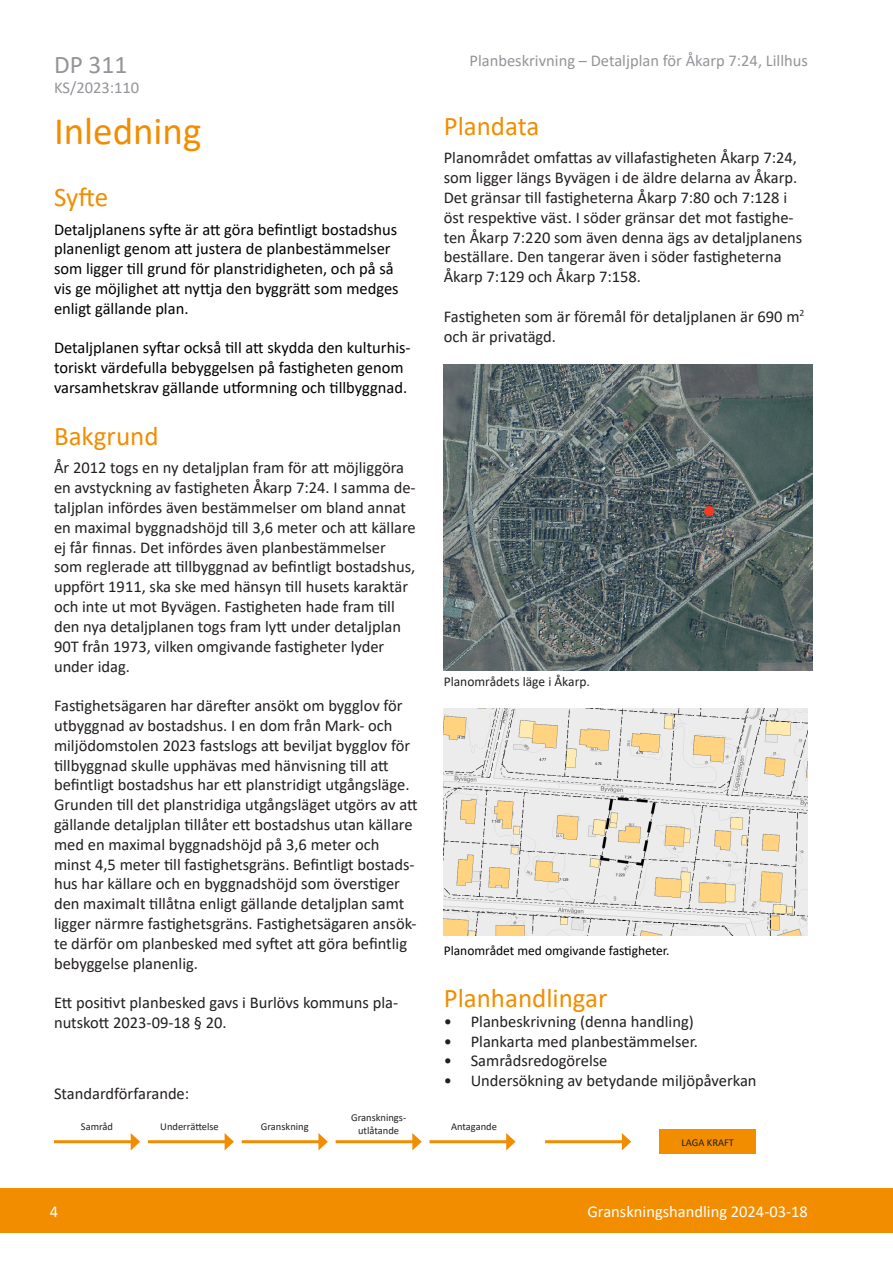
<style>
.page{position:relative;width:893px;height:1263px;background:#fff}
.page>*{position:absolute;margin:0;border:0;box-sizing:border-box;transform-origin:0 0}
.t1{font:39px "Calibri";color:#f28d00}
.t2{font:27px "Calibri";color:#f28d00}
.t3{font:25.5px "Calibri";color:#939598}
.t4{font:16.5px/19.8px "Calibri";color:#231f20}
.t5{font:16.5px/19.8px "Calibri";color:#000}
.t6{font:16.5px "Calibri";color:#939598}
.t7{font:16.5px "Calibri";color:#fff}
.t8{font:13.5px "Calibri";color:#000}
.t9{font:13.5px "Calibri";color:#231f20}
.t10{font:10.5px/12.6px "Calibri";color:#231f20;text-align:center}
</style>
<div class="page">
<div style="left:0;top:1188px;width:893px;height:45px;background:#f28d00"></div>
<img style="left:444px;top:365px;width:368px;height:306px">
<img style="left:444px;top:709px;width:364px;height:226px">
<hr style="left:54px;top:1140px;width:79px;height:3px;background:#f28d00">
<svg style="left:131px;top:1133px;width:9px;height:17px"></svg>
<hr style="left:148px;top:1140px;width:79px;height:3px;background:#f28d00">
<svg style="left:225px;top:1133px;width:9px;height:17px"></svg>
<hr style="left:242px;top:1140px;width:79px;height:3px;background:#f28d00">
<svg style="left:318px;top:1133px;width:10px;height:17px"></svg>
<hr style="left:336px;top:1140px;width:79px;height:3px;background:#f28d00">
<svg style="left:412px;top:1133px;width:10px;height:17px"></svg>
<hr style="left:429px;top:1140px;width:80px;height:3px;background:#f28d00">
<svg style="left:506px;top:1133px;width:10px;height:17px"></svg>
<hr style="left:545px;top:1140px;width:80px;height:3px;background:#f28d00">
<svg style="left:622px;top:1133px;width:9px;height:17px"></svg>
<div style="left:659px;top:1129px;width:97px;height:25px;background:#f28d00"></div>
<h3 class="t3" style="left:54px;top:47px;width:75px">DP 311</h3>
<p class="t6" style="left:469px;top:49px;width:340px">Planbeskrivning – Detaljplan för Åkarp 7:24, Lillhus</p>
<p class="t6" style="left:54px;top:76px;width:87px">KS/2023:110</p>
<h1 class="t1" style="left:54px;top:104px;width:149px">Inledning</h1>
<h2 class="t2" style="left:54px;top:179px;width:56px">Syfte</h2>
<p class="t5" style="left:54px;top:219px;width:346px">Detaljplanens syfte är att göra befintligt bostadshus planenligt genom att justera de planbestämmelser som ligger till grund för planstridigheten, och på så vis ge möjlighet att nyttja den byggrätt som medges enligt gällande plan.</p>
<p class="t5" style="left:54px;top:338px;width:358px">Detaljplanen syftar också till att skydda den kulturhis&shy;toriskt värdefulla bebyggelsen på fastigheten genom varsamhetskrav gällande utformning och tillbyggnad.</p>
<h2 class="t2" style="left:54px;top:417px;width:106px">Bakgrund</h2>
<p class="t4" style="left:54px;top:458px;width:363px">År 2012 togs en ny detaljplan fram för att möjliggöra en avstyckning av fastigheten Åkarp 7:24. I samma de&shy;taljplan infördes även bestämmelser om bland annat en maximal byggnadshöjd till 3,6 meter och att källare ej får finnas. Det infördes även planbestämmelser som reglerade att tillbyggnad av befintligt bostadshus, uppfört 1911, ska ske med hänsyn till husets karaktär och inte ut mot Byvägen. Fastigheten hade fram till den nya detaljplanen togs fram lytt under detaljplan 90T från 1973, vilken omgivande fastigheter lyder under idag.</p>
<p class="t4" style="left:54px;top:695px;width:365px">Fastighetsägaren har därefter ansökt om bygglov för utbyggnad av bostadshus. I en dom från Mark- och miljödomstolen 2023 fastslogs att beviljat bygglov för tillbyggnad skulle upphävas med hänvisning till att befintligt bostadshus har ett planstridigt utgångsläge.<br>Grunden till det planstridiga utgångsläget utgörs av att gällande detaljplan tillåter ett bostadshus utan källare med en maximal byggnadshöjd på 3,6 meter och minst 4,5 meter till fastighetsgräns. Befintligt bostads&shy;hus har källare och en byggnadshöjd som överstiger den maximalt tillåtna enligt gällande detaljplan samt ligger närmre fastighetsgräns. Fastighetsägaren ansök&shy;te därför om planbesked med syftet att göra befintlig bebyggelse planenlig.</p>
<p class="t4" style="left:54px;top:992px;width:346px">Ett positivt planbesked gavs i Burlövs kommuns pla&shy;nutskott 2023-09-18 § 20.</p>
<p class="t4" style="left:54px;top:1083px;width:137px">Standardförfarande:</p>
<h2 class="t2" style="left:444px;top:107px;width:97px">Plandata</h2>
<p class="t4" style="left:444px;top:148px;width:360px">Planområdet omfattas av villafastigheten Åkarp 7:24, som ligger längs Byvägen i de äldre delarna av Åkarp.<br>Det gränsar till fastigheterna Åkarp 7:80 och 7:128 i öst respektive väst. I söder gränsar det mot fastighe&shy;ten Åkarp 7:220 som även denna ägs av detaljplanens beställare. Den tangerar även i söder fastigheterna Åkarp 7:129 och Åkarp 7:158.</p>
<p class="t4" style="left:444px;top:306px;width:362px">Fastigheten som är föremål för detaljplanen är 690 m<sup>2 </sup>och är privatägd.</p>
<p class="t9" style="left:444px;top:672px;width:148px">Planområdets läge i Åkarp.</p>
<p class="t8" style="left:444px;top:941px;width:227px">Planområdet med omgivande fastigheter.</p>
<h2 class="t2" style="left:444px;top:979px;width:165px">Planhandlingar</h2>
<p class="t4" style="left:444px;top:1011px;width:252px">• Planbeskrivning (denna handling)</p>
<p class="t4" style="left:444px;top:1031px;width:256px">• Plankarta med planbestämmelser.</p>
<p class="t4" style="left:444px;top:1050px;width:165px">• Samrådsredogörelse</p>
<p class="t4" style="left:444px;top:1070px;width:314px">• Undersökning av betydande miljöpåverkan</p>
<p class="t10" style="left:351px;top:1111px;width:57px">Gransknings&shy;utlåtande</p>
<p class="t10" style="left:81px;top:1120px;width:34px">Samråd</p>
<p class="t10" style="left:160px;top:1120px;width:60px">Underrättelse</p>
<p class="t10" style="left:261px;top:1120px;width:49px">Granskning</p>
<p class="t10" style="left:451px;top:1120px;width:47px">Antagande</p>
<p class="t7" style="left:50px;top:1200px;width:10px">4</p>
<p class="t10" style="left:681px;top:1135px;width:54px">LAGA KRAFT</p>
<p class="t7" style="left:588px;top:1200px;width:222px">Granskningshandling 2024-03-18</p>
</div>
